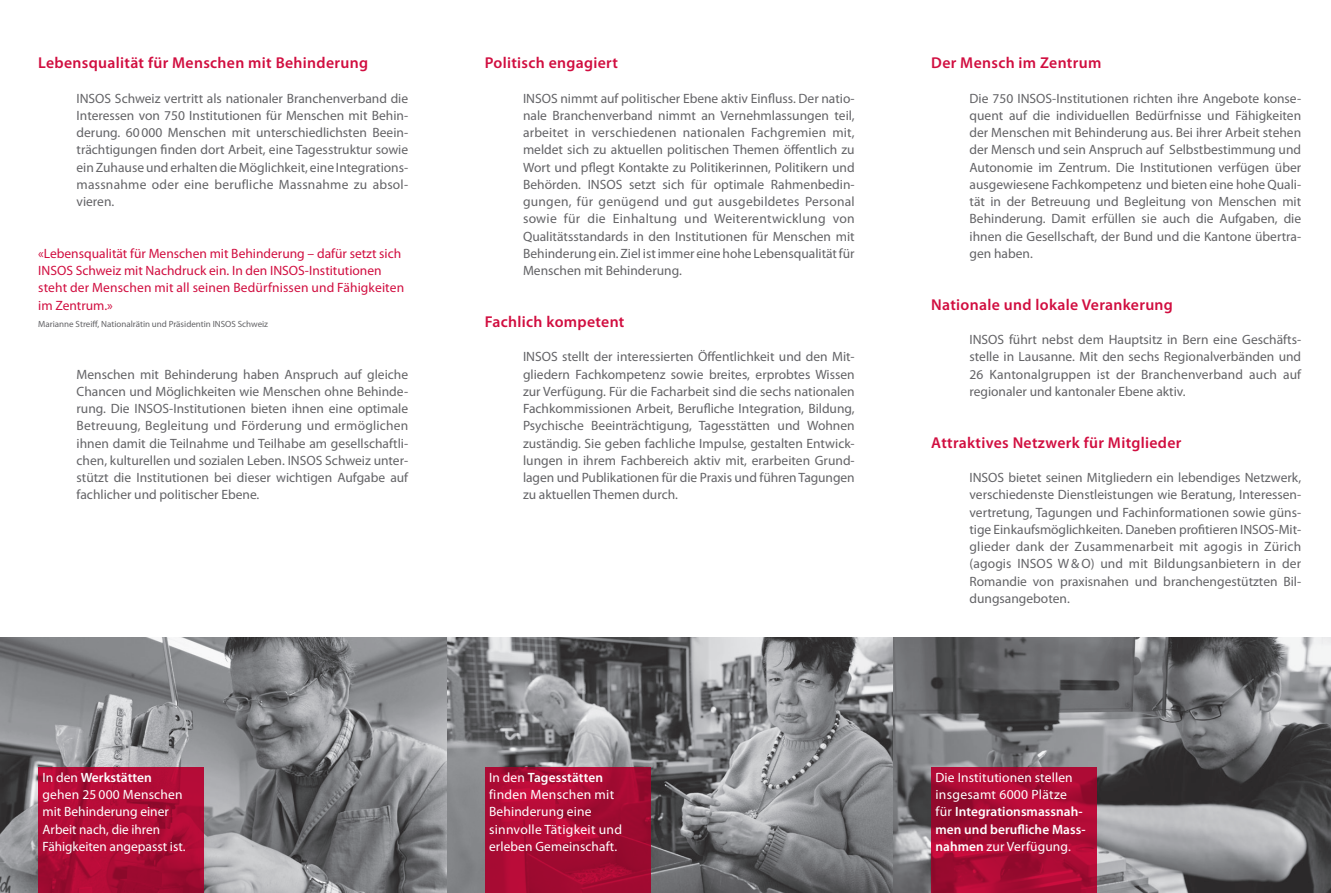
<style>
.page{position:relative;width:1331px;height:893px;background:#fff}
.page>*{position:absolute;margin:0;border:0;box-sizing:border-box;transform-origin:0 0}
.t1{font:600 15.75px "Myriad Pro";letter-spacing:.02em;color:#d10e40}
.t2{font:13.5px/17.2px "Myriad Pro";color:#636366;text-align:justify}
.t3{font:13.5px/17.2px "Myriad Pro";letter-spacing:.01em;color:#fff}
.t4{font:13.5px/17.2px "Myriad Pro";color:#d10e40}
.t5{font:9px "Myriad Pro";color:#636366}
.s1{font-weight:600}
</style>
<div class="page">
<img style="left:0;top:637px;width:1331px;height:256px">
<svg style="left:38px;top:767px;width:166px;height:126px;background:#ae0b35"></svg>
<svg style="left:485px;top:767px;width:166px;height:126px;background:#a90a33"></svg>
<svg style="left:931px;top:767px;width:166px;height:126px;background:#a80a33"></svg>
<p class="t1" style="left:38px;top:54px;width:331px">Lebensqualität für Menschen mit Behinderung</p>
<p class="t2" style="left:77px;top:90px;width:333px">INSOS Schweiz vertritt als nationaler Branchenverband die Interessen von 750 Institutionen für Menschen mit Behin&shy;derung. 60000 Menschen mit unterschiedlichsten Beein&shy;trächtigungen finden dort Arbeit, eine Tagesstruktur sowie ein Zuhause und erhalten die Möglichkeit, eine Integrations&shy;massnahme oder eine berufliche Massnahme zu absol&shy;vieren.</p>
<p class="t4" style="left:38px;top:245px;width:367px">«Lebensqualität für Menschen mit Behinderung – dafür setzt sich INSOS Schweiz mit Nachdruck ein. In den INSOS-Institutionen steht der Menschen mit all seinen Bedürfnissen und Fähigkeiten im Zentrum.»</p>
<p class="t5" style="left:38px;top:319px;width:231px">Marianne Streiff, Nationalrätin und Präsidentin INSOS Schweiz</p>
<p class="t2" style="left:77px;top:366px;width:333px">Menschen mit Behinderung haben Anspruch auf gleiche Chancen und Möglichkeiten wie Menschen ohne Behinde&shy;rung. Die INSOS-Institutionen bieten ihnen eine optimale Betreuung, Begleitung und Förderung und ermöglichen ihnen damit die Teilnahme und Teilhabe am gesellschaftli&shy;chen, kulturellen und sozialen Leben. INSOS Schweiz unter&shy;stützt die Institutionen bei dieser wichtigen Aufgabe auf fachlicher und politischer Ebene.</p>
<p class="t1" style="left:485px;top:54px;width:135px">Politisch engagiert</p>
<p class="t2" style="left:523px;top:90px;width:333px">INSOS nimmt auf politischer Ebene aktiv Einfluss. Der natio&shy;nale Branchenverband nimmt an Vernehmlassungen teil, arbeitet in verschiedenen nationalen Fachgremien mit, meldet sich zu aktuellen politischen Themen öffentlich zu Wort und pflegt Kontakte zu Politikerinnen, Politikern und Behörden. INSOS setzt sich für optimale Rahmenbedin&shy;gungen, für genügend und gut ausgebildetes Personal sowie für die Einhaltung und Weiterentwicklung von Qualitätsstandards in den Institutionen für Menschen mit Behinderung ein. Ziel ist immer eine hohe Lebensqualitätfür Menschen mit Behinderung.</p>
<p class="t1" style="left:485px;top:313px;width:141px">Fachlich kompetent</p>
<p class="t2" style="left:523px;top:348px;width:333px">INSOS stellt der interessierten Öffentlichkeit und den Mit&shy;gliedern Fachkompetenz sowie breites, erprobtes Wissen zur Verfügung. Für die Facharbeit sind die sechs nationalen Fachkommissionen Arbeit, Berufliche Integration, Bildung, Psychische Beeinträchtigung, Tagesstätten und Wohnen zuständig. Sie geben fachliche Impulse, gestalten Entwick&shy;lungen in ihrem Fachbereich aktiv mit, erarbeiten Grund&shy;lagen und Publikationen für die Praxis und führen Tagungen zu aktuellen Themen durch.</p>
<p class="t1" style="left:931px;top:54px;width:172px">Der Mensch im Zentrum</p>
<p class="t2" style="left:969px;top:90px;width:333px">Die 750 INSOS-Institutionen richten ihre Angebote konse&shy;quent auf die individuellen Bedürfnisse und Fähigkeiten der Menschen mit Behinderung aus. Bei ihrer Arbeit stehen der Mensch und sein Anspruch auf Selbstbestimmung und Autonomie im Zentrum. Die Institutionen verfügen über ausgewiesene Fachkompetenz und bieten eine hohe Quali&shy;tät in der Betreuung und Begleitung von Menschen mit Behinderung. Damit erfüllen sie auch die Aufgaben, die ihnen die Gesellschaft, der Bund und die Kantone übertra&shy;gen haben.</p>
<p class="t1" style="left:931px;top:296px;width:243px">Nationale und lokale Verankerung</p>
<p class="t2" style="left:969px;top:331px;width:333px">INSOS führt nebst dem Hauptsitz in Bern eine Geschäfts&shy;stelle in Lausanne. Mit den sechs Regionalverbänden und 26 Kantonalgruppen ist der Branchenverband auch auf regionaler und kantonaler Ebene aktiv.</p>
<p class="t1" style="left:931px;top:434px;width:252px">Attraktives Netzwerk für Mitglieder</p>
<p class="t2" style="left:969px;top:469px;width:333px">INSOS bietet seinen Mitgliedern ein lebendiges Netzwerk, verschiedenste Dienstleistungen wie Beratung, Interessen&shy;vertretung, Tagungen und Fachinformationen sowie güns&shy;tige Einkaufsmöglichkeiten. Daneben profitieren INSOS-Mit&shy;glieder dank der Zusammenarbeit mit agogis in Zürich (agogis INSOS W &amp;O) und mit Bildungsanbietern in der Romandie von praxisnahen und branchengestützten Bil&shy;dungsangeboten.</p>
<p class="t3" style="left:43px;top:769px;width:145px">In den <span class="s1">Werkstätten </span>gehen 25 000 Menschen mit Behinderung einer<br>Arbeit nach, die ihren<br>Fähigkeiten angepasst ist.</p>
<p class="t3" style="left:489px;top:769px;width:135px">In den <span class="s1">Tagesstätten </span>finden Menschen mit<br>Behinderung eine sinnvolle Tätigkeit und erleben Gemeinschaft.</p>
<p class="t3" style="left:935px;top:769px;width:152px">Die Institutionen stellen insgesamt 6000 Plätze für <span class="s1">Integrationsmassnah&shy;men und berufliche Mass&shy;nahmen</span> zur Verfügung.</p>
</div>
